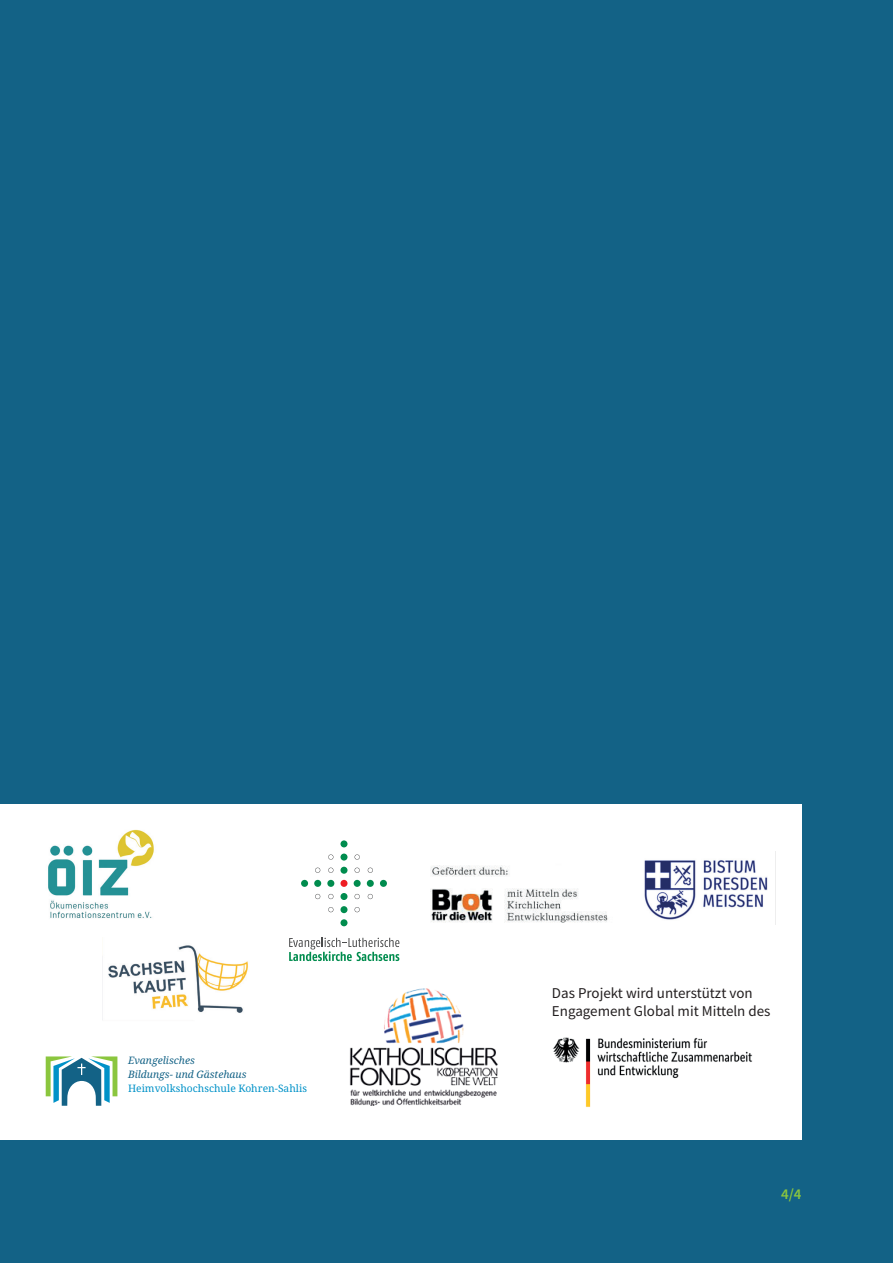
<style>
.page{position:relative;width:893px;height:1263px;background:#136286}
.page>*{position:absolute;margin:0;border:0;box-sizing:border-box;transform-origin:0 0}
.t1{font:15px/18px "Source Sans Pro";color:#231f20}
.t2{font:600 15px "Source Sans Pro";color:#8bc63e}
.t3{font:italic 10.35px/13.6px "Droid Serif";color:#136286}
.t4{font:10.35px "Droid Serif";color:#0092c8}
</style>
<div class="page">
<div style="left:0;top:804px;width:801px;height:336px;background:#fff"></div>
<svg style="left:46px;top:1056px;width:71px;height:50px"></svg>
<img style="left:553px;top:1037px;width:200px;height:70px">
<img style="left:349px;top:989px;width:149px;height:116px">
<img style="left:430px;top:865px;width:178px;height:58px">
<img style="left:48px;top:829px;width:106px;height:89px">
<img style="left:644px;top:860px;width:124px;height:60px">
<svg style="left:289px;top:938px;width:110px;height:23px"></svg>
<svg style="left:328px;top:854px;width:5px;height:6px"></svg>
<svg style="left:328px;top:907px;width:5px;height:5px"></svg>
<svg style="left:355px;top:854px;width:5px;height:6px"></svg>
<svg style="left:355px;top:907px;width:5px;height:5px"></svg>
<svg style="left:328px;top:867px;width:5px;height:6px"></svg>
<svg style="left:328px;top:894px;width:5px;height:5px"></svg>
<svg style="left:355px;top:867px;width:5px;height:6px"></svg>
<svg style="left:355px;top:894px;width:5px;height:5px"></svg>
<svg style="left:315px;top:867px;width:5px;height:6px"></svg>
<svg style="left:315px;top:894px;width:5px;height:5px"></svg>
<svg style="left:368px;top:867px;width:5px;height:6px"></svg>
<svg style="left:368px;top:894px;width:5px;height:5px"></svg>
<div style="left:340px;top:867px;width:7px;height:7px;background:#008c4e;border-radius:50%"></div>
<div style="left:340px;top:880px;width:7px;height:7px;background:#ee1d23;border-radius:50%"></div>
<div style="left:340px;top:893px;width:7px;height:7px;background:#008c4e;border-radius:50%"></div>
<div style="left:340px;top:906px;width:7px;height:7px;background:#008c4e;border-radius:50%"></div>
<div style="left:340px;top:919px;width:7px;height:7px;background:#008c4e;border-radius:50%"></div>
<div style="left:340px;top:853px;width:7px;height:7px;background:#008c4e;border-radius:50%"></div>
<div style="left:340px;top:840px;width:7px;height:7px;background:#008c4e;border-radius:50%"></div>
<div style="left:354px;top:880px;width:7px;height:7px;background:#008c4e;border-radius:50%"></div>
<div style="left:367px;top:880px;width:7px;height:7px;background:#008c4e;border-radius:50%"></div>
<div style="left:380px;top:880px;width:7px;height:7px;background:#008c4e;border-radius:50%"></div>
<div style="left:327px;top:880px;width:7px;height:7px;background:#008c4e;border-radius:50%"></div>
<div style="left:314px;top:880px;width:7px;height:7px;background:#008c4e;border-radius:50%"></div>
<div style="left:301px;top:880px;width:7px;height:7px;background:#008c4e;border-radius:50%"></div>
<img style="left:108px;top:945px;width:140px;height:68px">
<p class="t3" style="left:128px;top:1053px;width:120px">Evangelisches<br>Bildungs- und Gästehaus</p>
<p class="t4" style="left:128px;top:1082px;width:180px">Heimvolkshochschule Kohren-Sahlis</p>
<p class="t1" style="left:552px;top:984px;width:220px">Das Projekt wird unterstützt von<br>Engagement Global mit Mitteln des</p>
<p class="t2" style="left:781px;top:1184px;width:22px">4/4</p>
</div>
